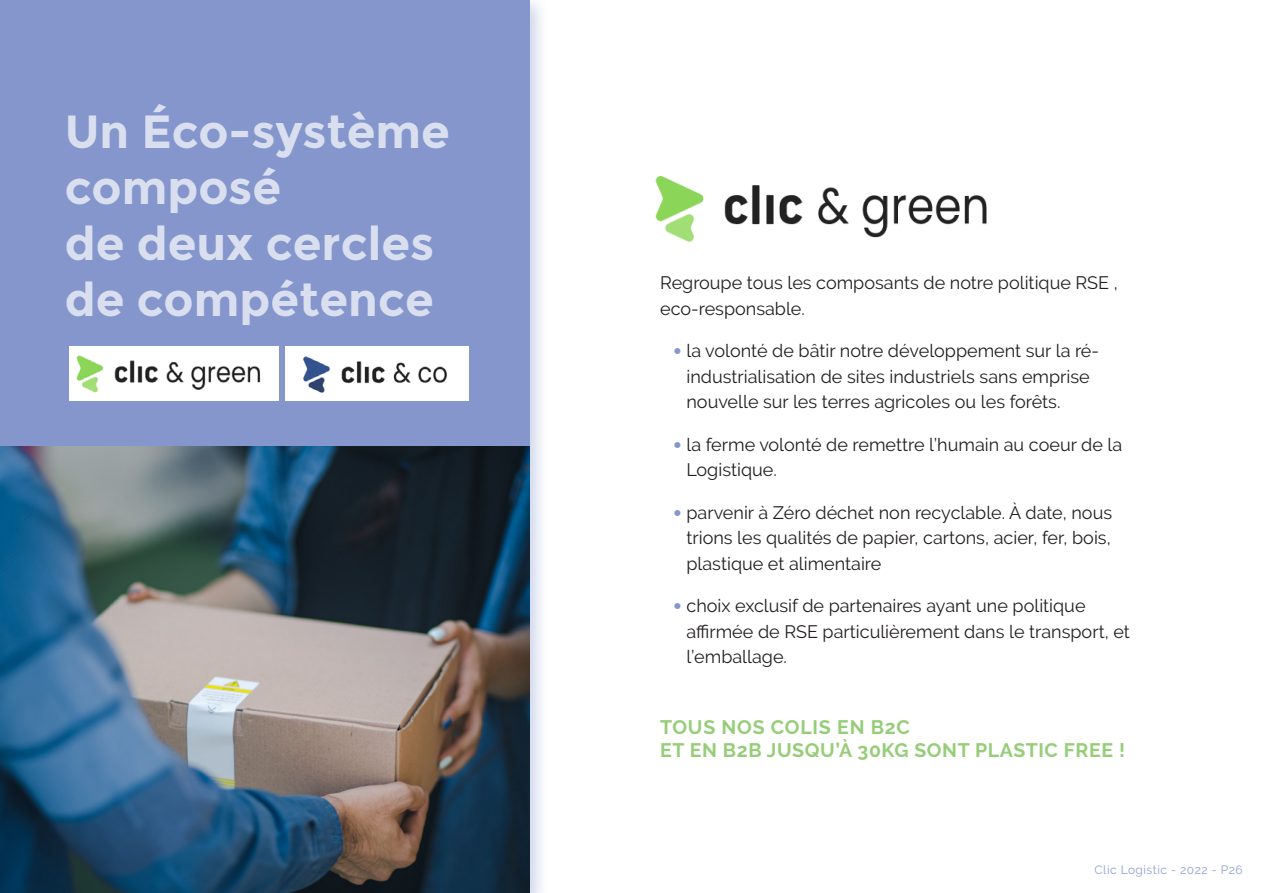
<style>
.page{position:relative;width:1263px;height:893px;background:#fff}
.page>*{position:absolute;margin:0;border:0;box-sizing:border-box;transform-origin:0 0}
.t1{font:700 46.5px/55.8px "Montserrat";color:#dadff0}
.t2{font:700 19.5px/23.4px "Raleway";letter-spacing:.03em;color:#96cd78}
.t3{font:18px/25.5px "Raleway";color:#231f20}
.t4{font:12px "Raleway";letter-spacing:.04em;color:#90a0d1}
.s1{font-weight:900;font-size:25.5px;color:#8496cc}
</style>
<div class="page">
<div style="left:0;top:0;width:550px;height:893px;background:#8496cc;opacity:.4"></div>
<div style="left:0;top:0;width:529px;height:893px;background:#8496cc"></div>
<img style="left:655px;top:176px;width:332px;height:66px">
<img style="left:0;top:446px;width:529px;height:447px">
<img style="left:69px;top:347px;width:210px;height:54px">
<img style="left:285px;top:347px;width:183px;height:54px">
<h1 class="t1" style="left:65px;top:104px;width:387px">Un Éco-système composé<br>de deux cercles de compétence</h1>
<p class="t3" style="left:660px;top:270px;width:459px">Regroupe tous les composants de notre politique RSE , eco-responsable.</p>
<p class="t3" style="left:686px;top:338px;width:414px;text-indent:-14px"><span class="s1">•</span> la volonté de bâtir notre développement sur la ré&shy;industrialisation de sites industriels sans emprise nouvelle sur les terres agricoles ou les forêts.</p>
<p class="t3" style="left:686px;top:432px;width:437px;text-indent:-14px"><span class="s1">•</span> la ferme volonté de remettre l’humain au coeur de la<br>Logistique.</p>
<p class="t3" style="left:686px;top:500px;width:427px;text-align:justify;text-indent:-14px"><span class="s1">•</span> parvenir à Zéro déchet non recyclable. À date, nous trions les qualités de papier, cartons, acier, fer, bois, plastique et alimentaire</p>
<p class="t3" style="left:686px;top:593px;width:445px;text-indent:-14px"><span class="s1">•</span> choix exclusif de partenaires ayant une politique affirmée de RSE particulièrement dans le transport, et l’emballage.</p>
<p class="t2" style="left:660px;top:715px;width:466px">TOUS NOS COLIS EN B2C<br>ET EN B2B JUSQU’À 30KG SONT PLASTIC FREE !</p>
<p class="t4" style="left:1094px;top:863px;width:150px">Clic Logistic - 2022 - P26</p>
</div>
